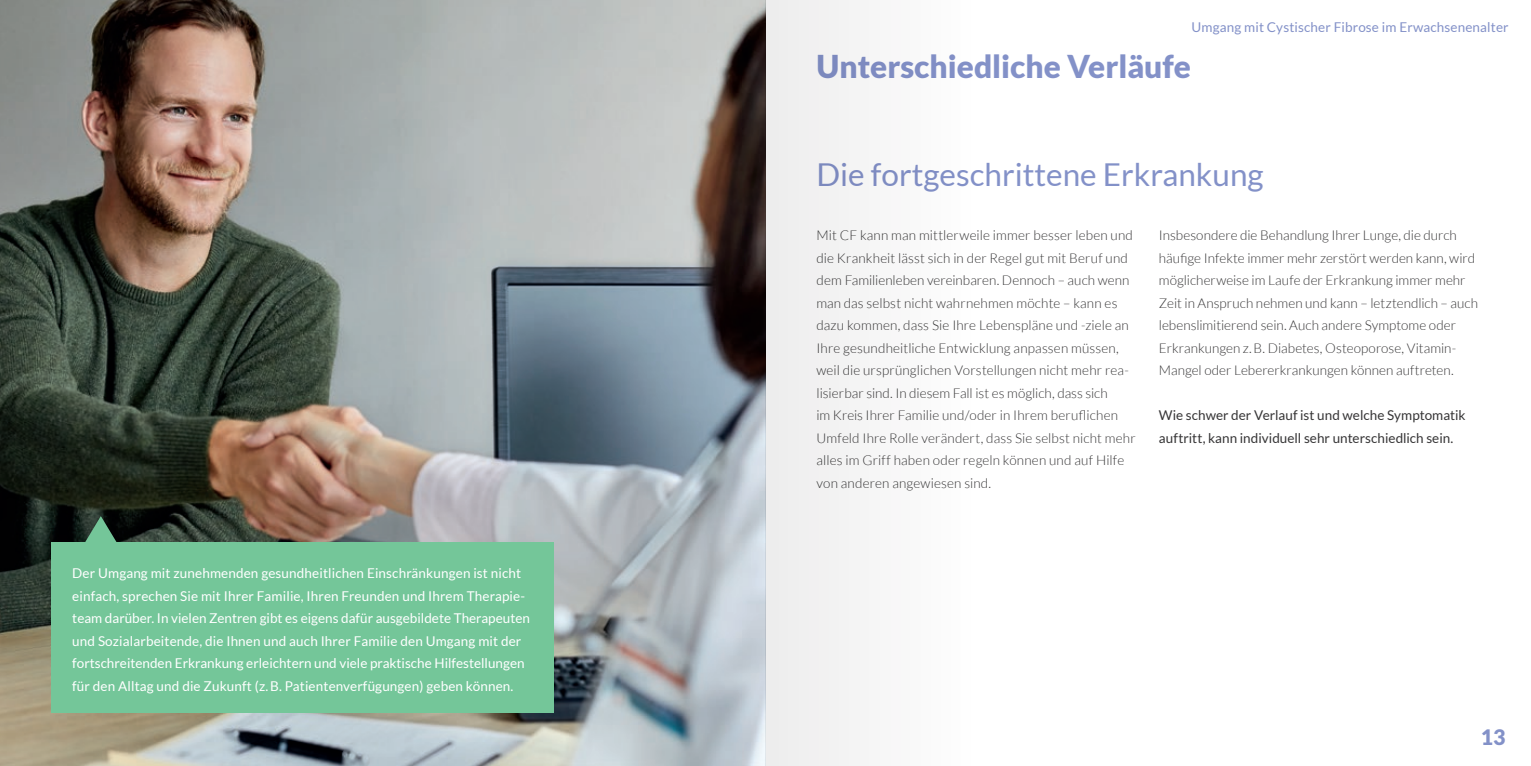
<style>
.page{position:relative;width:1531px;height:766px;background:#fff}
.page>*{position:absolute;margin:0;border:0;box-sizing:border-box;transform-origin:0 0}
.t1{font:31.5px "Lato";color:#8391c8}
.t2{font:900 31.5px "Lato";color:#8391c8}
.t3{font:900 21.3px "Lato";color:#8391c8}
.t4{font:300 13.5px/22.5px "Lato";letter-spacing:.005em;color:#363536}
.t5{font:13.5px/22.5px "Lato";letter-spacing:.01em;color:#fff}
.t6{font:13.5px/22.5px "Lato";letter-spacing:.005em;color:#363536}
.t7{font:13.5px "Lato";letter-spacing:.01em;color:#8391c8}
</style>
<div class="page">
<img style="left:0;top:0;width:765px;height:765px">
<div style="left:51px;top:542px;width:503px;height:170px;background:#74c699"></div>
<svg style="left:82px;top:516px;width:37px;height:26px"></svg>
<div style="left:765px;top:0;width:255px;height:765px;background:#f8f7f8"></div>
<p class="t5" style="left:72px;top:561px;width:459px">Der Umgang mit zunehmenden gesundheitlichen Einschränkungen ist nicht einfach, sprechen Sie mit Ihrer Familie, Ihren Freunden und Ihrem Therapie&shy;team darüber. In vielen Zentren gibt es eigens dafür ausgebildete Therapeuten und Sozialarbeitende, die Ihnen und auch Ihrer Familie den Umgang mit der fortschreitenden Erkrankung erleichtern und viele praktische Hilfestellungen für den Alltag und die Zukunft (z.B. Patientenverfügungen) geben können.</p>
<p class="t7" style="left:1191px;top:19px;width:319px">Umgang mit Cystischer Fibrose im Erwachsenenalter</p>
<h1 class="t2" style="left:816px;top:48px;width:376px">Unterschiedliche Verläufe</h1>
<h1 class="t1" style="left:816px;top:157px;width:449px">Die fortgeschrittene Erkrankung</h1>
<p class="t4" style="left:816px;top:224px;width:321px">Mit CF kann man mittlerweile immer besser leben und die Krankheit lässt sich in der Regel gut mit Beruf und dem Familienleben vereinbaren. Dennoch – auch wenn man das selbst nicht wahrnehmen möchte – kann es dazu kommen, dass Sie Ihre Lebenspläne und -ziele an Ihre gesundheitliche Entwicklung anpassen müssen, weil die ursprünglichen Vorstellungen nicht mehr rea&shy;lisierbar sind. In diesem Fall ist es möglich, dass sich<br>im Kreis Ihrer Familie und/oder in Ihrem beruflichen Umfeld Ihre Rolle verändert, dass Sie selbst nicht mehr alles im Griff haben oder regeln können und auf Hilfe von anderen angewiesen sind.</p>
<p class="t4" style="left:1159px;top:224px;width:321px">Insbesondere die Behandlung Ihrer Lunge, die durch häufige Infekte immer mehr zerstört werden kann, wird möglicherweise im Laufe der Erkrankung immer mehr Zeit in Anspruch nehmen und kann – letztendlich – auch lebenslimitierend sein. Auch andere Symptome oder Erkrankungen z.B. Diabetes, Osteoporose, Vitamin-Mangel oder Lebererkrankungen können auftreten.</p>
<p class="t6" style="left:1159px;top:404px;width:308px">Wie schwer der Verlauf ist und welche Symptomatik auftritt, kann individuell sehr unterschiedlich sein.</p>
<h2 class="t3" style="left:1481px;top:724px;width:26px">13</h2>
</div>
